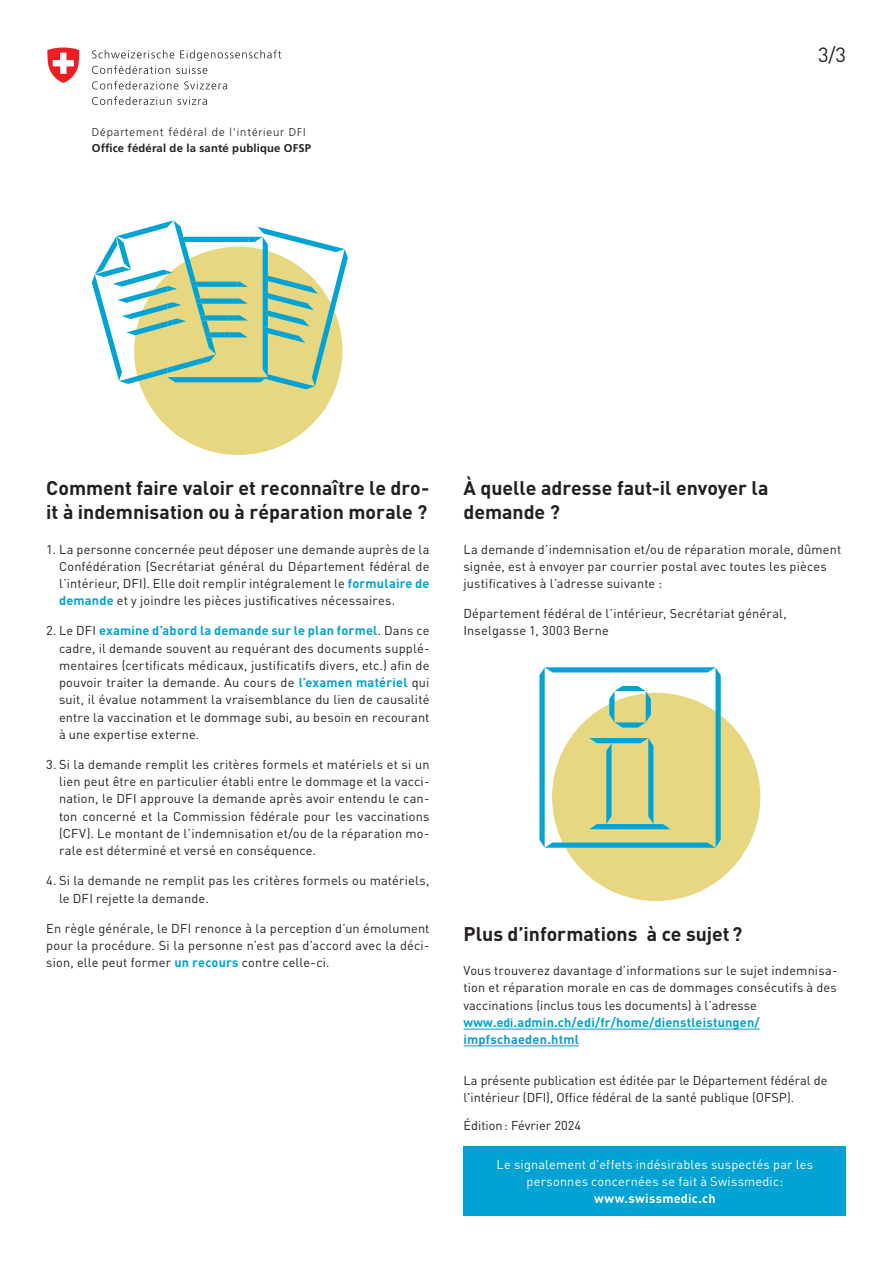
<style>
.page{position:relative;width:893px;height:1263px;background:#fff}
.page>*{position:absolute;margin:0;border:0;box-sizing:border-box;transform-origin:0 0}
.t1{font:20.25px "DIN Pro";color:#231f20}
.Subtitle{font:700 19.5px/24px "DIN Pro";color:#231f20}
.Copytext{font:12.75px/17.2px "DIN Pro";letter-spacing:.01em;color:#231f20}
.Copytext-2{font:12.75px/17.2px "DIN Pro";letter-spacing:.015em;color:#fff;text-align:center}
.t2{font:300 11.25px/15.5px "Frutiger LT Pro";letter-spacing:.08em;color:#231f20}
.s1{font-weight:700}
.s2{font-weight:700;color:#00a3d4}
.s3{font-family:"D DIN PRO Bold";color:#00a3d4}
</style>
<div class="page">
<div style="left:552px;top:693px;width:208px;height:208px;background:#e7d780;border-radius:50%"></div>
<svg style="left:539px;top:667px;width:182px;height:181px"></svg>
<div style="left:134px;top:247px;width:208px;height:208px;background:#e7d780;border-radius:50%"></div>
<svg style="left:92px;top:220px;width:256px;height:169px"></svg>
<div style="left:463px;top:1146px;width:383px;height:70px;background:#00a3d4"></div>
<svg style="left:92px;top:50px;width:189px;height:24px"></svg>
<svg style="left:92px;top:81px;width:86px;height:9px"></svg>
<svg style="left:184px;top:81px;width:43px;height:9px"></svg>
<svg style="left:92px;top:96px;width:79px;height:9px"></svg>
<svg style="left:177px;top:97px;width:30px;height:8px"></svg>
<svg style="left:47px;top:48px;width:33px;height:35px"></svg>
<hr style="left:463px;top:1029px;width:297px;height:1px;background:#00a3d4">
<hr style="left:463px;top:1045px;width:116px;height:1px;background:#00a3d4">
<p class="t2" style="left:92px;top:124px;width:221px">Département fédéral de l'intérieur DFI<br><span class="s1">Office fédéral de la santé publique OFSP</span></p>
<p class="t1" style="left:818px;top:41px;width:30px">3/3</p>
<p class="Subtitle" style="left:46px;top:476px;width:385px">Comment faire valoir et reconnaître le dro&shy;it à indemnisation ou à réparation morale ?</p>
<p class="Copytext" style="left:59px;top:540px;width:372px;text-align:justify;text-indent:-13px">1. La personne concernée peut déposer une demande auprès de la Confédération (Secrétariat général du Département fédéral de l’intérieur, DFI). Elle doit remplir intégralement le <span class="s2">formulaire de demande</span> et y joindre les pièces justificatives nécessaires.</p>
<p class="Copytext" style="left:59px;top:622px;width:372px;text-align:justify;text-indent:-13px">2. Le DFI <span class="s2">examine d’abord la demande sur le plan formel</span>. Dans ce cadre, il demande souvent au requérant des documents supplé&shy;mentaires (certificats médicaux, justificatifs divers, etc.) afin de pouvoir traiter la demande. Au cours de <span class="s2">l’examen matériel</span> qui suit, il évalue notamment la vraisemblance du lien de causalité entre la vaccination et le dommage subi, au besoin en recourant à une expertise externe.</p>
<p class="Copytext" style="left:59px;top:755px;width:372px;text-align:justify;text-indent:-13px">3. Si la demande remplit les critères formels et matériels et si un lien peut être en particulier établi entre le dommage et la vacci&shy;nation, le DFI approuve la demande après avoir entendu le can&shy;ton concerné et la Commission fédérale pour les vaccinations (CFV). Le montant de l’indemnisation et/ou de la réparation mo&shy;rale est déterminé et versé en conséquence.</p>
<p class="Copytext" style="left:59px;top:871px;width:372px;text-indent:-13px">4. Si la demande ne remplit pas les critères formels ou matériels, le DFI rejette la demande.</p>
<p class="Copytext" style="left:46px;top:919px;width:385px;text-align:justify">En règle générale, le DFI renonce à la perception d’un émolument pour la procédure. Si la personne n’est pas d’accord avec la déci&shy;sion, elle peut former <span class="s2">un recours</span> contre celle-ci.</p>
<p class="Subtitle" style="left:463px;top:476px;width:306px">À quelle adresse faut-il envoyer la demande ?</p>
<p class="Copytext" style="left:463px;top:540px;width:379px">La demande d’indemnisation et/ou de réparation morale, dûment signée, est à envoyer par courrier postal avec toutes les pièces justificatives à l’adresse suivante :</p>
<p class="Copytext" style="left:463px;top:604px;width:325px">Département fédéral de l’intérieur, Secrétariat général,<br>Inselgasse 1, 3003 Berne</p>
<p class="Subtitle" style="left:463px;top:921px;width:280px">Plus d’informations à ce sujet ?</p>
<p class="Copytext" style="left:463px;top:961px;width:375px">Vous trouverez davantage d’informations sur le sujet indemnisa&shy;tion et réparation morale en cas de dommages consécutifs à des vaccinations (inclus tous les documents) à l’adresse <span class="s2">www.</span><span class="s3">edi</span><span class="s2">.admin.ch/edi/fr/home/dienstleistungen/ impfschaeden.html</span></p>
<p class="Copytext" style="left:463px;top:1071px;width:365px">La présente publication est éditée par le Département fédéral de l'intérieur (DFI), Office fédéral de la santé publique (OFSP).</p>
<p class="Copytext" style="left:463px;top:1116px;width:119px">Édition : Février 2024</p>
<p class="Copytext-2" style="left:497px;top:1155px;width:318px">Le signalement d'effets indésirables suspectés par les personnes concernées se fait à Swissmedic: <span class="s1">www.swissmedic.ch</span></p>
</div>
